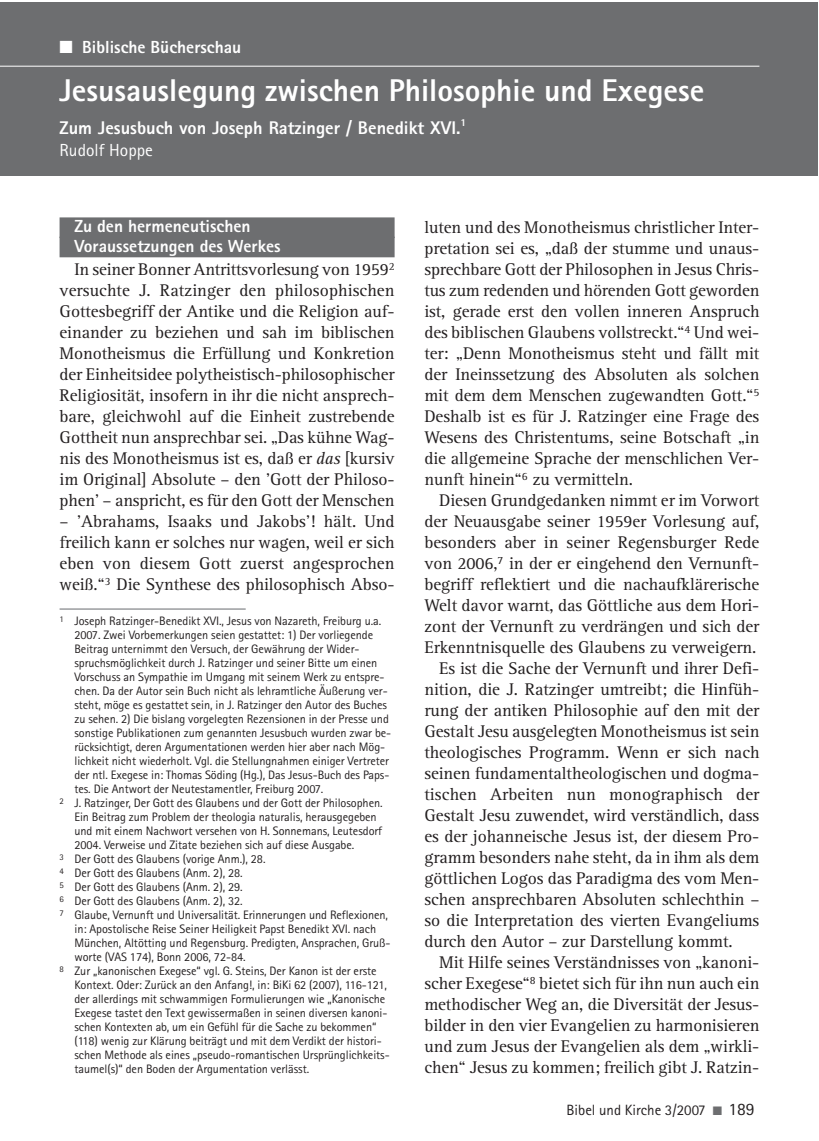
<style>
.page{position:relative;width:819px;height:1141px;background:#fff}
.page>*{position:absolute;margin:0;border:0;box-sizing:border-box;transform-origin:0 0}
.t1{font:800 31.5px "Rotis Sans Serif";color:#fff}
.t2{font:800 18.38px "Rotis Sans Serif";color:#fff}
.t3{font:17.5px/21px "Rotis Serif";letter-spacing:-.005em;color:#231f20;text-align:justify}
.t4{font:800 17.5px/19.2px "Rotis Sans Serif";color:#fff}
.t5{font:17.5px "Rotis Sans Serif";color:#fff}
.t6{font:14.88px "Rotis Sans Serif";color:#231f20}
.t7{font:12.25px "Rotis Sans Serif";letter-spacing:-.005em;color:#231f20}
.s1{font-style:italic}
.s2{color:#6d6e70}
.s3{font-size:17.5px}
</style>
<div class="page">
<div style="left:0;top:2px;width:817px;height:173px;background:#6d6e70"></div>
<hr style="left:0;top:66px;width:759px;height:1px;background:#fff">
<div style="left:60px;top:217px;width:334px;height:21px;background:#6d6e70"></div>
<div style="left:60px;top:237px;width:334px;height:20px;background:#6d6e70"></div>
<hr style="left:60px;top:608px;width:186px;height:2px;background:#939598">
<p class="t4" style="left:60px;top:40px;width:183px">■ Biblische Bücherschau</p>
<h1 class="t1" style="left:60px;top:79px;width:646px">Jesusauslegung zwischen Philosophie und Exegese</h1>
<p class="t2" style="left:60px;top:121px;width:408px">Zum Jesusbuch von Joseph Ratzinger / Benedikt XVI.<sup>1</sup></p>
<p class="t5" style="left:60px;top:144px;width:95px">Rudolf Hoppe</p>
<p class="t4" style="left:74px;top:219px;width:208px">Zu den hermeneutischen<br>Voraussetzungen des Werkes</p>
<p class="t3" style="left:60px;top:260px;width:336px;text-indent:15px">In seiner Bonner Antrittsvorlesung von 1959<sup>2 </sup>versuchte J. Ratzinger den philosophischen Gottesbegriff der Antike und die Religion auf&shy;einander zu beziehen und sah im biblischen Monotheismus die Erfüllung und Konkretion der Einheitsidee polytheistisch-philosophischer Religiosität, insofern in ihr die nicht ansprech&shy;bare, gleichwohl auf die Einheit zustrebende Gottheit nun ansprechbar sei. „Das kühne Wag&shy;nis des Monotheismus ist es, daß er <span class="s1">das</span> [kursiv im Original] Absolute – den 'Gott der Philoso&shy;phen' – anspricht, es für den Gott der Menschen</p>
<p class="t3" style="left:60px;top:512px;width:336px">– 'Abrahams, Isaaks und Jakobs'! hält. Und freilich kann er solches nur wagen, weil er sich eben von diesem Gott zuerst angesprochen weiß.“<sup>3</sup> Die Synthese des philosophisch Abso-</p>
<p class="t7" style="left:60px;top:616px;width:323px"><sup>1</sup> Joseph Ratzinger-Benedikt XVI., Jesus von Nazareth, Freiburg u.a.</p>
<p class="t7" style="left:74px;top:630px;width:300px">2007. Zwei Vorbemerkungen seien gestattet: 1) Der vorliegende</p>
<p class="t7" style="left:74px;top:644px;width:286px">Beitrag unternimmt den Versuch, der Gewährung der Wider-</p>
<p class="t7" style="left:74px;top:658px;width:304px">spruchsmöglichkeit durch J. Ratzinger und seiner Bitte um einen</p>
<p class="t7" style="left:74px;top:672px;width:311px">Vorschuss an Sympathie im Umgang mit seinem Werk zu entspre-</p>
<p class="t7" style="left:74px;top:686px;width:315px">chen. Da der Autor sein Buch nicht als lehramtliche Äußerung ver-</p>
<p class="t7" style="left:74px;top:700px;width:314px">steht, möge es gestattet sein, in J. Ratzinger den Autor des Buches</p>
<p class="t7" style="left:74px;top:714px;width:316px">zu sehen. 2) Die bislang vorgelegten Rezensionen in der Presse und</p>
<p class="t7" style="left:74px;top:728px;width:318px">sonstige Publikationen zum genannten Jesusbuch wurden zwar be-</p>
<p class="t7" style="left:74px;top:742px;width:312px">rücksichtigt, deren Argumentationen werden hier aber nach Mög-</p>
<p class="t7" style="left:74px;top:756px;width:316px">lichkeit nicht wiederholt. Vgl. die Stellungnahmen einiger Vertreter</p>
<p class="t7" style="left:74px;top:770px;width:316px">der ntl. Exegese in: Thomas Söding (Hg.), Das Jesus-Buch des Paps-</p>
<p class="t7" style="left:74px;top:784px;width:250px">tes. Die Antwort der Neutestamentler, Freiburg 2007.</p>
<p class="t7" style="left:60px;top:798px;width:324px"><sup>2</sup> J. Ratzinger, Der Gott des Glaubens und der Gott der Philosophen.</p>
<p class="t7" style="left:74px;top:812px;width:304px">Ein Beitrag zum Problem der theologia naturalis, herausgegeben</p>
<p class="t7" style="left:74px;top:826px;width:309px">und mit einem Nachwort versehen von H. Sonnemans, Leutesdorf</p>
<p class="t7" style="left:74px;top:840px;width:281px">2004. Verweise und Zitate beziehen sich auf diese Ausgabe.</p>
<p class="t7" style="left:60px;top:854px;width:207px"><sup>3</sup> Der Gott des Glaubens (vorige Anm.), 28.</p>
<p class="t7" style="left:60px;top:868px;width:185px"><sup>4</sup> Der Gott des Glaubens (Anm. 2), 28.</p>
<p class="t7" style="left:60px;top:882px;width:185px"><sup>5</sup> Der Gott des Glaubens (Anm. 2), 29.</p>
<p class="t7" style="left:60px;top:896px;width:185px"><sup>6</sup> Der Gott des Glaubens (Anm. 2), 32.</p>
<p class="t7" style="left:60px;top:910px;width:330px"><sup>7</sup> Glaube, Vernunft und Universalität. Erinnerungen und Reflexionen,</p>
<p class="t7" style="left:74px;top:924px;width:303px">in: Apostolische Reise Seiner Heiligkeit Papst Benedikt XVI. nach</p>
<p class="t7" style="left:74px;top:938px;width:317px">München, Altötting und Regensburg. Predigten, Ansprachen, Gruß-</p>
<p class="t7" style="left:74px;top:952px;width:173px">worte (VAS 174), Bonn 2006, 72-84.</p>
<p class="t7" style="left:60px;top:966px;width:319px"><sup>8</sup> Zur „kanonischen Exegese“ vgl. G. Steins, Der Kanon ist der erste</p>
<p class="t7" style="left:74px;top:980px;width:314px">Kontext. Oder: Zurück an den Anfang!, in: BiKi 62 (2007), 116-121,</p>
<p class="t7" style="left:74px;top:994px;width:312px">der allerdings mit schwammigen Formulierungen wie „Kanonische</p>
<p class="t7" style="left:74px;top:1008px;width:314px">Exegese tastet den Text gewissermaßen in seinen diversen kanoni-</p>
<p class="t7" style="left:74px;top:1022px;width:303px">schen Kontexten ab, um ein Gefühl für die Sache zu bekommen“</p>
<p class="t7" style="left:74px;top:1036px;width:309px">(118) wenig zur Klärung beiträgt und mit dem Verdikt der histori-</p>
<p class="t7" style="left:74px;top:1050px;width:317px">schen Methode als eines „pseudo-romantischen Ursprünglichkeits-</p>
<p class="t7" style="left:74px;top:1064px;width:236px">taumel(s)“ den Boden der Argumentation verlässt.</p>
<p class="t3" style="left:424px;top:218px;width:336px">luten und des Monotheismus christlicher Inter&shy;pretation sei es, „daß der stumme und unaus&shy;sprechbare Gott der Philosophen in Jesus Chris&shy;tus zum redenden und hörenden Gott geworden ist, gerade erst den vollen inneren Anspruch des biblischen Glaubens vollstreckt.“<sup>4</sup> Und wei&shy;ter: „Denn Monotheismus steht und fällt mit der Ineinssetzung des Absoluten als solchen mit dem dem Menschen zugewandten Gott.“<sup>5<br></sup>Deshalb ist es für J. Ratzinger eine Frage des Wesens des Christentums, seine Botschaft „in die allgemeine Sprache der menschlichen Ver&shy;nunft hinein“<sup>6</sup> zu vermitteln.</p>
<p class="t3" style="left:439px;top:491px;width:321px">Diesen Grundgedanken nimmt er im Vorwort</p>
<p class="t3" style="left:424px;top:512px;width:336px">der Neuausgabe seiner 1959er Vorlesung auf,</p>
<p class="t3" style="left:424px;top:533px;width:336px">besonders aber in seiner Regensburger Rede</p>
<p class="t3" style="left:424px;top:554px;width:336px">von 2006,<sup>7</sup> in der er eingehend den Vernunft-</p>
<p class="t3" style="left:424px;top:575px;width:336px">begriff reflektiert und die nachaufklärerische</p>
<p class="t3" style="left:424px;top:596px;width:336px">Welt davor warnt, das Göttliche aus dem Hori-</p>
<p class="t3" style="left:424px;top:617px;width:336px">zont der Vernunft zu verdrängen und sich der</p>
<p class="t3" style="left:424px;top:638px;width:333px">Erkenntnisquelle des Glaubens zu verweigern.</p>
<p class="t3" style="left:439px;top:659px;width:321px">Es ist die Sache der Vernunft und ihrer Defi-</p>
<p class="t3" style="left:424px;top:680px;width:336px">nition, die J. Ratzinger umtreibt; die Hinfüh-</p>
<p class="t3" style="left:424px;top:701px;width:336px">rung der antiken Philosophie auf den mit der</p>
<p class="t3" style="left:424px;top:722px;width:336px">Gestalt Jesu ausgelegten Monotheismus ist sein</p>
<p class="t3" style="left:424px;top:743px;width:336px">theologisches Programm. Wenn er sich nach</p>
<p class="t3" style="left:424px;top:764px;width:336px">seinen fundamentaltheologischen und dogma-</p>
<p class="t3" style="left:424px;top:785px;width:336px">tischen Arbeiten nun monographisch der</p>
<p class="t3" style="left:424px;top:806px;width:336px">Gestalt Jesu zuwendet, wird verständlich, dass</p>
<p class="t3" style="left:424px;top:827px;width:336px">es der johanneische Jesus ist, der diesem Pro-</p>
<p class="t3" style="left:424px;top:848px;width:336px">gramm besonders nahe steht, da in ihm als dem</p>
<p class="t3" style="left:424px;top:869px;width:336px">göttlichen Logos das Paradigma des vom Men-</p>
<p class="t3" style="left:424px;top:890px;width:336px">schen ansprechbaren Absoluten schlechthin –</p>
<p class="t3" style="left:424px;top:911px;width:336px">so die Interpretation des vierten Evangeliums</p>
<p class="t3" style="left:424px;top:932px;width:310px">durch den Autor – zur Darstellung kommt.</p>
<p class="t3" style="left:439px;top:953px;width:321px">Mit Hilfe seines Verständnisses von „kanoni-</p>
<p class="t3" style="left:424px;top:974px;width:336px">scher Exegese“<sup>8</sup> bietet sich für ihn nun auch ein</p>
<p class="t3" style="left:424px;top:995px;width:336px">methodischer Weg an, die Diversität der Jesus-</p>
<p class="t3" style="left:424px;top:1016px;width:336px">bilder in den vier Evangelien zu harmonisieren</p>
<p class="t3" style="left:424px;top:1037px;width:336px">und zum Jesus der Evangelien als dem „wirkli-</p>
<p class="t3" style="left:424px;top:1058px;width:336px">chen“ Jesus zu kommen; freilich gibt J. Ratzin-</p>
<p class="t6" style="left:566px;top:1104px;width:189px">Bibel und Kirche 3/2007 <span class="s2">■</span> <span class="s3">189</span></p>
</div>
